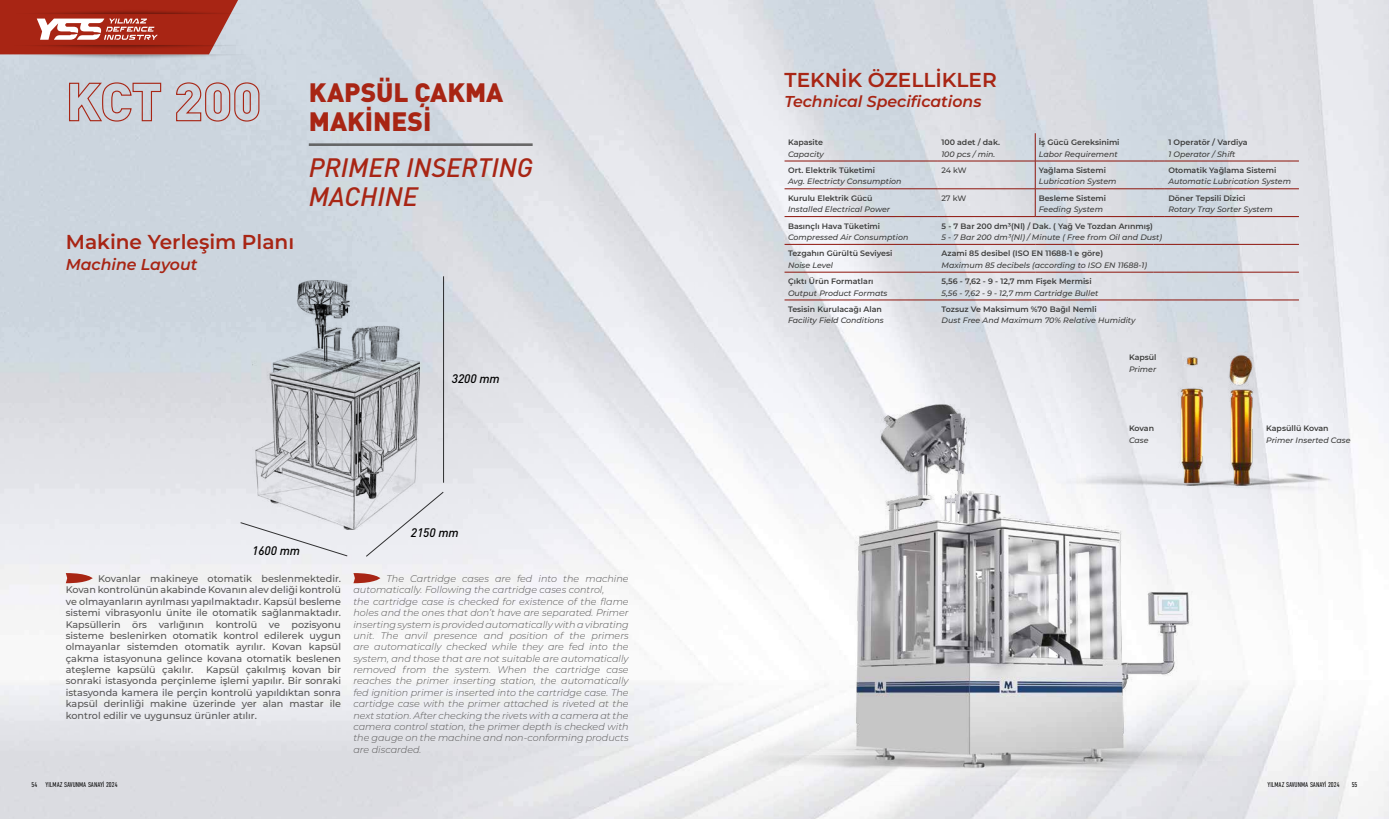
<style>
.page{position:relative;width:1389px;height:819px;background:#fff}
.page>*{position:absolute;margin:0;border:0;box-sizing:border-box;transform-origin:0 0}
.t1{font:900 26.25px/28.9px "DIN Pro";color:#a82514}
.t2{font:italic 500 26.25px/28.9px "DIN Pro";color:#a82514}
.t3{font:100 20.12px "Montserrat";color:#a82514}
.t4{font:italic 100 15.75px "Montserrat";color:#a82514}
.t5{font:italic 500 12.25px "DIN Pro";color:#000}
.t6{font:italic 300 9.62px/11.4px "Montserrat";color:#575656}
.t7{font:500 9.62px/11.4px "Montserrat";color:#575656;text-align:justify}
.t8{font:italic 500 7.88px/11.4px "Montserrat";color:#3c3c3b}
.t9{font:600 7.88px/11.4px "Montserrat";color:#3c3c3b}
.t10{font:500 7.88px "Montserrat";letter-spacing:-.01em;color:#3c3c3b}
.t11{font:300 7px "DIN Condensed";color:#000}
.s1{font-size:52.5px}
.s2{font-weight:500;font-style:italic}
.s3{font-weight:600;font-style:normal}
</style>
<div class="page">
<img style="left:0;top:0;width:1389px;height:819px">
<hr style="left:309px;top:143px;width:224px;height:3px;background:#4a4948">
<svg style="left:66px;top:573px;width:27px;height:10px"></svg>
<svg style="left:353px;top:573px;width:27px;height:10px"></svg>
<img style="left:252px;top:280px;width:167px;height:249px">
<svg style="left:0;top:0;width:266px;height:60px;background:#b55f55"></svg>
<svg style="left:240px;top:521px;width:108px;height:36px;background:#e5e6eb"></svg>
<svg style="left:365px;top:491px;width:80px;height:66px;background:#e3e4e9"></svg>
<hr style="left:443px;top:276px;width:1px;height:206px;background:#000">
<img style="left:694px;top:404px;width:561px;height:381px">
<hr style="left:785px;top:161px;width:153px;height:1px;background:#8e140b">
<hr style="left:938px;top:161px;width:97px;height:1px;background:#8e140b">
<hr style="left:1035px;top:161px;width:118px;height:1px;background:#8e140b">
<svg style="left:1153px;top:161px;width:12px;height:1px"></svg>
<hr style="left:1165px;top:161px;width:134px;height:1px;background:#8e140b">
<hr style="left:785px;top:188px;width:153px;height:1px;background:#8e140b">
<hr style="left:938px;top:188px;width:97px;height:1px;background:#8e140b">
<hr style="left:1035px;top:188px;width:118px;height:1px;background:#8e140b">
<svg style="left:1153px;top:188px;width:12px;height:1px"></svg>
<hr style="left:1165px;top:188px;width:134px;height:1px;background:#8e140b">
<hr style="left:785px;top:216px;width:153px;height:1px;background:#8e140b">
<hr style="left:938px;top:216px;width:97px;height:1px;background:#8e140b">
<hr style="left:1035px;top:216px;width:118px;height:1px;background:#8e140b">
<svg style="left:1153px;top:216px;width:12px;height:1px"></svg>
<hr style="left:1165px;top:216px;width:134px;height:1px;background:#8e140b">
<hr style="left:785px;top:244px;width:153px;height:1px;background:#8e140b">
<hr style="left:938px;top:244px;width:97px;height:1px;background:#8e140b">
<hr style="left:1035px;top:244px;width:118px;height:1px;background:#8e140b">
<svg style="left:1153px;top:244px;width:12px;height:1px"></svg>
<hr style="left:1165px;top:244px;width:134px;height:1px;background:#8e140b">
<hr style="left:785px;top:272px;width:153px;height:1px;background:#8e140b">
<hr style="left:938px;top:272px;width:97px;height:1px;background:#8e140b">
<hr style="left:1035px;top:272px;width:118px;height:1px;background:#8e140b">
<svg style="left:1153px;top:272px;width:12px;height:1px"></svg>
<hr style="left:1165px;top:272px;width:134px;height:1px;background:#8e140b">
<svg style="left:1035px;top:133px;width:1px;height:83px"></svg>
<hr style="left:785px;top:300px;width:153px;height:1px;background:#8e140b">
<hr style="left:938px;top:300px;width:97px;height:1px;background:#8e140b">
<hr style="left:1035px;top:300px;width:118px;height:1px;background:#8e140b">
<svg style="left:1153px;top:300px;width:12px;height:1px"></svg>
<hr style="left:1165px;top:300px;width:134px;height:1px;background:#8e140b">
<img style="left:1042px;top:346px;width:312px;height:146px">
<p class="t1" style="left:309px;top:75px;width:196px;text-indent:-243px"><span class="s1">KCT 200</span> KAPSÜL ÇAKMA<br>MAKİNESİ</p>
<p class="t2" style="left:309px;top:150px;width:226px">PRIMER INSERTING<br>MACHINE</p>
<p class="t3" style="left:66px;top:229px;width:230px">Makine Yerleşim Planı</p>
<p class="t4" style="left:66px;top:254px;width:133px">Machine Layout</p>
<p class="t5" style="left:452px;top:368px;width:49px">3200 mm</p>
<p class="t5" style="left:252px;top:540px;width:49px">1600 mm</p>
<p class="t7" style="left:66px;top:572px;width:277px;text-indent:32px">Kovanlar makineye otomatik beslenmektedir.<br>Kovan kontrolünün akabinde Kovanın alev deliği kontrolü ve olmayanların ayrılması yapılmaktadır. Kapsül besleme sistemi vibrasyonlu ünite ile otomatik sağlanmaktadır.<br>Kapsüllerin örs varlığının kontrolü ve pozisyonu sisteme beslenirken otomatik kontrol edilerek uygun olmayanlar sistemden otomatik ayrılır. Kovan kapsül çakma istasyonuna gelince kovana otomatik beslenen ateşleme kapsülü çakılır.</p>
<p class="t7" style="left:66px;top:663px;width:277px;text-indent:140px">Kapsül çakılmış kovan bir sonraki istasyonda perçinleme işlemi yapılır. Bir sonraki istasyonda kamera ile perçin kontrolü yapıldıktan sonra kapsül derinliği makine üzerinde yer alan mastar ile kontrol edilir ve uygunsuz ürünler atılır.</p>
<p class="t11" style="left:32px;top:781px;width:88px">54 YILMAZ SAVUNMA SANAYİ 2024</p>
<p class="t5" style="left:411px;top:523px;width:49px">2150 mm</p>
<p class="t6" style="left:353px;top:572px;width:277px;text-indent:33px">The Cartridge cases are fed into the machine automatically. Following the cartridge cases control,<br>the cartridge case is checked for existence of the flame holes and the ones that don’t have are separated. Primer inserting system is provided automatically with a vibrating unit. The anvil presence and position of the primers are automatically checked while they are fed into the system, and those that are not suitable are automatically removed from the system. When the cartridge case reaches the primer inserting station, the automatically fed ignition primer is inserted into the cartridge case. The cartidge case with the primer attached is riveted at the next station. After checking the rivets with a camera at the camera control station, the primer depth is checked with the gauge on the machine and non-conforming products are discarded.</p>
<p class="t3" style="left:785px;top:66px;width:214px">TEKNİK ÖZELLİKLER</p>
<p class="t4" style="left:785px;top:91px;width:198px">Technical Specifications</p>
<p class="t9" style="left:788px;top:136px;width:37px">Kapasite<br><span class="s2">Capacity</span></p>
<p class="t9" style="left:941px;top:136px;width:60px">100 adet / dak.<br><span class="s2">100 pcs / min.</span></p>
<p class="t9" style="left:1039px;top:136px;width:82px">İş Gücü Gereksinimi<br><span class="s2">Labor Requirement</span></p>
<p class="t9" style="left:1168px;top:136px;width:81px">1 Operatör / Vardiya<br><span class="s2">1 Operator / Shift</span></p>
<p class="t8" style="left:788px;top:164px;width:115px"><span class="s3">Ort. Elektrik Tüketimi<br></span>Avg. Electricty Consumption</p>
<p class="t10" style="left:941px;top:165px;width:27px">24 kW</p>
<p class="t8" style="left:1039px;top:164px;width:79px"><span class="s3">Yağlama Sistemi<br></span>Lubrication System</p>
<p class="t8" style="left:1168px;top:164px;width:124px"><span class="s3">Otomatik Yağlama Sistemi<br></span>Automatic Lubrication System</p>
<p class="t8" style="left:788px;top:192px;width:104px"><span class="s3">Kurulu Elektrik Gücü<br></span>Installed Electrical Power</p>
<p class="t10" style="left:941px;top:192px;width:26px">27 kW</p>
<p class="t9" style="left:1039px;top:192px;width:69px">Besleme Sistemi<br><span class="s2">Feeding System</span></p>
<p class="t8" style="left:1168px;top:192px;width:106px"><span class="s3">Döner Tepsili Dizici<br></span>Rotary Tray Sorter System</p>
<p class="t8" style="left:788px;top:220px;width:122px"><span class="s3">Basınçlı Hava Tüketimi<br></span>Compressed Air Consumption</p>
<p class="t8" style="left:942px;top:220px;width:222px"><span class="s3">5 - 7 Bar 200 dm³(Nl) / Dak. ( Yağ Ve Tozdan Arınmış)<br></span>5 - 7 Bar 200 dm³(Nl) / Minute ( Free from Oil and Dust)</p>
<p class="t9" style="left:788px;top:247px;width:106px">Tezgahın Gürültü Seviyesi<br><span class="s2">Noise Level</span></p>
<p class="t8" style="left:942px;top:247px;width:207px"><span class="s3">Azami 85 desibel (ISO EN 11688-1 e göre)<br></span>Maximum 85 decibels (according to ISO EN 11688-1)</p>
<p class="t8" style="left:788px;top:275px;width:101px"><span class="s3">Çıktı Ürün Formatları<br></span>Output Product Formats</p>
<p class="t8" style="left:942px;top:275px;width:158px"><span class="s3">5,56 - 7,62 - 9 - 12,7 mm Fişek Mermisi<br></span>5,56 - 7,62 - 9 - 12,7 mm Cartridge Bullet</p>
<p class="t8" style="left:788px;top:303px;width:97px"><span class="s3">Tesisin Kurulacağı Alan<br></span>Facility Field Conditions</p>
<p class="t8" style="left:942px;top:303px;width:195px"><span class="s3">Tozsuz Ve Maksimum %70 Bağıl Nemli<br></span>Dust Free And Maximum 70% Relative Humidity</p>
<p class="t9" style="left:1129px;top:351px;width:29px">Kapsül<br><span class="s2">Primer</span></p>
<p class="t9" style="left:1129px;top:422px;width:27px">Kovan<br><span class="s2">Case</span></p>
<p class="t8" style="left:1266px;top:422px;width:86px"><span class="s3">Kapsüllü Kovan<br></span>Primer Inserted Case</p>
<p class="t11" style="left:1267px;top:781px;width:74px">YILMAZ SAVUNMA SANAYİ 2024</p>
<p class="t11" style="left:1352px;top:781px;width:7px">55</p>
</div>
